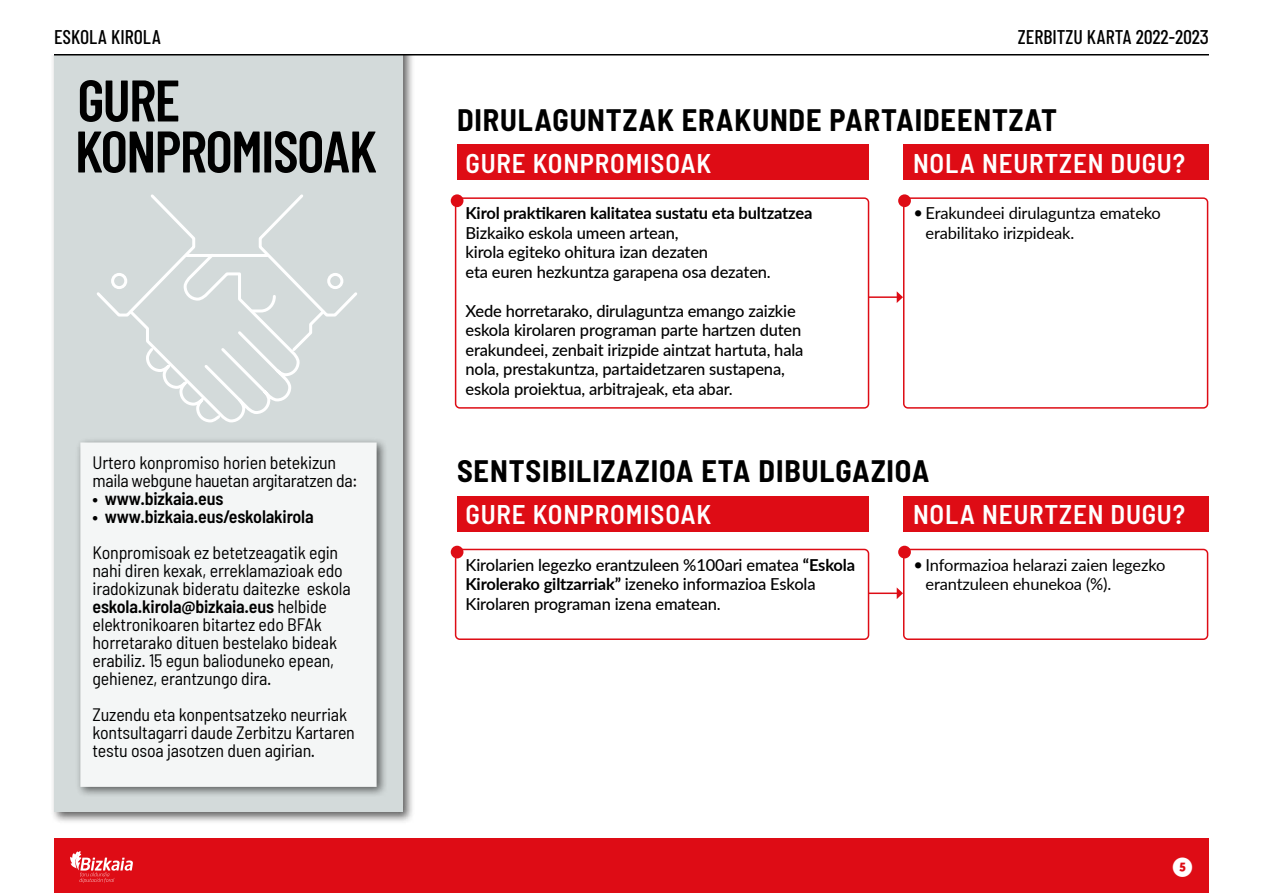
<style>
.page{position:relative;width:1263px;height:893px;background:#fff}
.page>*{position:absolute;margin:0;border:0;box-sizing:border-box;transform-origin:0 0}
.t1{font:600 58.5px/51px "Barlow Condensed";letter-spacing:-.025em;color:#000}
.t2{font:700 semi-condensed 30.3px "Barlow";letter-spacing:.03em;color:#000}
.t3{font:600 semi-condensed 27px "Barlow";letter-spacing:.03em;color:#fff}
.t4{font:500 19.8px "Barlow Condensed";color:#000}
.t5{font:semi-condensed 18px/18px "Barlow";letter-spacing:-.01em;color:#000}
.t6{font:600 semi-condensed 18px "Barlow";letter-spacing:-.01em;color:#000}
.t7{font:800 18px "Lato";color:#fff}
.t8{font:500 16.5px/19.5px "Lato";letter-spacing:-.01em;color:#000}
.t9{font:16.5px/19.5px "Lato";letter-spacing:-.01em;color:#000}
.t10{font:700 16.5px "Lato";letter-spacing:-.01em;color:#000}
.s1{font-weight:600}
.s2{font-weight:700}
</style>
<div class="page">
<div style="left:50px;top:0;width:366px;height:824px;background:#000;opacity:.62"></div>
<div style="left:54px;top:0;width:349px;height:812px;background:#d3dada"></div>
<div style="left:0;top:0;width:451px;height:54px;background:#fff"></div>
<hr style="left:54px;top:54px;width:1155px;height:2px;background:#000">
<div style="left:54px;top:839px;width:1155px;height:54px;background:#de0c15"></div>
<svg style="left:70px;top:851px;width:63px;height:32px"></svg>
<div style="left:75px;top:437px;width:313px;height:361px;background:#000;opacity:.76"></div>
<div style="left:80px;top:442px;width:297px;height:345px;background:#f4f6f6;border:2px solid #fff"></div>
<svg style="left:97px;top:194px;width:260px;height:229px"></svg>
<div style="left:111px;top:273px;width:16px;height:16px;border:3px solid #fff;border-radius:50%"></div>
<div style="left:327px;top:273px;width:16px;height:16px;border:3px solid #fff;border-radius:50%"></div>
<div style="left:457px;top:145px;width:411px;height:35px;background:#de0c15"></div>
<div style="left:903px;top:145px;width:306px;height:35px;background:#de0c15"></div>
<div style="left:455px;top:197px;width:414px;height:212px;border:2px solid #de0c15;border-radius:4px"></div>
<div style="left:903px;top:197px;width:305px;height:212px;border:2px solid #de0c15;border-radius:4px"></div>
<div style="left:898px;top:194px;width:13px;height:13px;background:#de0c15;border-radius:50%"></div>
<div style="left:451px;top:194px;width:12px;height:13px;background:#de0c15;border-radius:50%"></div>
<hr style="left:868px;top:296px;width:29px;height:2px;background:#de0c15">
<svg style="left:897px;top:291px;width:6px;height:12px"></svg>
<div style="left:457px;top:496px;width:411px;height:35px;background:#de0c15"></div>
<div style="left:903px;top:496px;width:306px;height:35px;background:#de0c15"></div>
<div style="left:455px;top:549px;width:414px;height:91px;border:2px solid #de0c15;border-radius:4px"></div>
<div style="left:903px;top:549px;width:305px;height:91px;border:2px solid #de0c15;border-radius:4px"></div>
<div style="left:898px;top:546px;width:13px;height:12px;background:#de0c15;border-radius:50%"></div>
<div style="left:451px;top:546px;width:12px;height:12px;background:#de0c15;border-radius:50%"></div>
<hr style="left:868px;top:592px;width:29px;height:2px;background:#de0c15">
<svg style="left:897px;top:587px;width:6px;height:12px"></svg>
<p class="t4" style="left:54px;top:25px;width:108px">ESKOLA KIROLA</p>
<p class="t4" style="left:1018px;top:25px;width:193px">ZERBITZU KARTA 2022-2023</p>
<h1 class="t1" style="left:75px;top:73px;width:303px">GURE<br>KONPROMISOAK</h1>
<p class="t5" style="left:92px;top:453px;width:266px">Urtero konpromiso horien betekizun maila webgune hauetan argitaratzen da:</p>
<p class="t6" style="left:92px;top:487px;width:132px">• www.bizkaia.eus</p>
<p class="t6" style="left:92px;top:505px;width:223px">• www.bizkaia.eus/eskolakirola</p>
<p class="t5" style="left:92px;top:543px;width:260px">Konpromisoak ez betetzeagatik egin nahi diren kexak, erreklamazioak edo iradokizunak bideratu daitezke eskola <span class="s1">eskola.kirola@bizkaia.eus</span> helbide elektronikoaren bitartez edo BFAk horretarako dituen bestelako bideak erabiliz. 15 egun balioduneko epean, gehienez, erantzungo dira.</p>
<p class="t5" style="left:92px;top:705px;width:264px">Zuzendu eta konpentsatzeko neurriak kontsultagarri daude Zerbitzu Kartaren testu osoa jasotzen duen agirian.</p>
<h2 class="t2" style="left:457px;top:101px;width:601px">DIRULAGUNTZAK ERAKUNDE PARTAIDEENTZAT</h2>
<h3 class="t3" style="left:466px;top:146px;width:247px">GURE KONPROMISOAK</h3>
<h3 class="t3" style="left:913px;top:146px;width:274px">NOLA NEURTZEN DUGU?</h3>
<p class="t10" style="left:465px;top:201px;width:348px">Kirol praktikaren kalitatea sustatu eta bultzatzea</p>
<p class="t8" style="left:465px;top:222px;width:307px">Bizkaiko eskola umeen artean,<br>kirola egiteko ohitura izan dezaten<br>eta euren hezkuntza garapena osa dezaten.</p>
<p class="t8" style="left:465px;top:300px;width:339px">Xede horretarako, dirulaguntza emango zaizkie eskola kirolaren programan parte hartzen duten erakundeei, zenbait irizpide aintzat hartuta, hala nola, prestakuntza, partaidetzaren sustapena, eskola proiektua, arbitrajeak, eta abar.</p>
<p class="t9" style="left:925px;top:203px;width:237px;text-indent:-12px">• Erakundeei dirulaguntza emateko erabilitako irizpideak.</p>
<h2 class="t2" style="left:457px;top:452px;width:474px">SENTSIBILIZAZIOA ETA DIBULGAZIOA</h2>
<h3 class="t3" style="left:466px;top:498px;width:247px">GURE KONPROMISOAK</h3>
<h3 class="t3" style="left:913px;top:498px;width:274px">NOLA NEURTZEN DUGU?</h3>
<p class="t8" style="left:465px;top:554px;width:391px">Kirolarien legezko erantzuleen %100ari ematea <span class="s2">“Eskola<br>Kirolerako giltzarriak”</span> izeneko informazioa Eskola<br>Kirolaren programan izena ematean.</p>
<p class="t9" style="left:925px;top:554px;width:241px;text-indent:-12px">• Informazioa helarazi zaien legezko erantzuleen ehunekoa (%).</p>
<p class="t7" style="left:1172px;top:853px;width:22px">❺</p>
</div>
